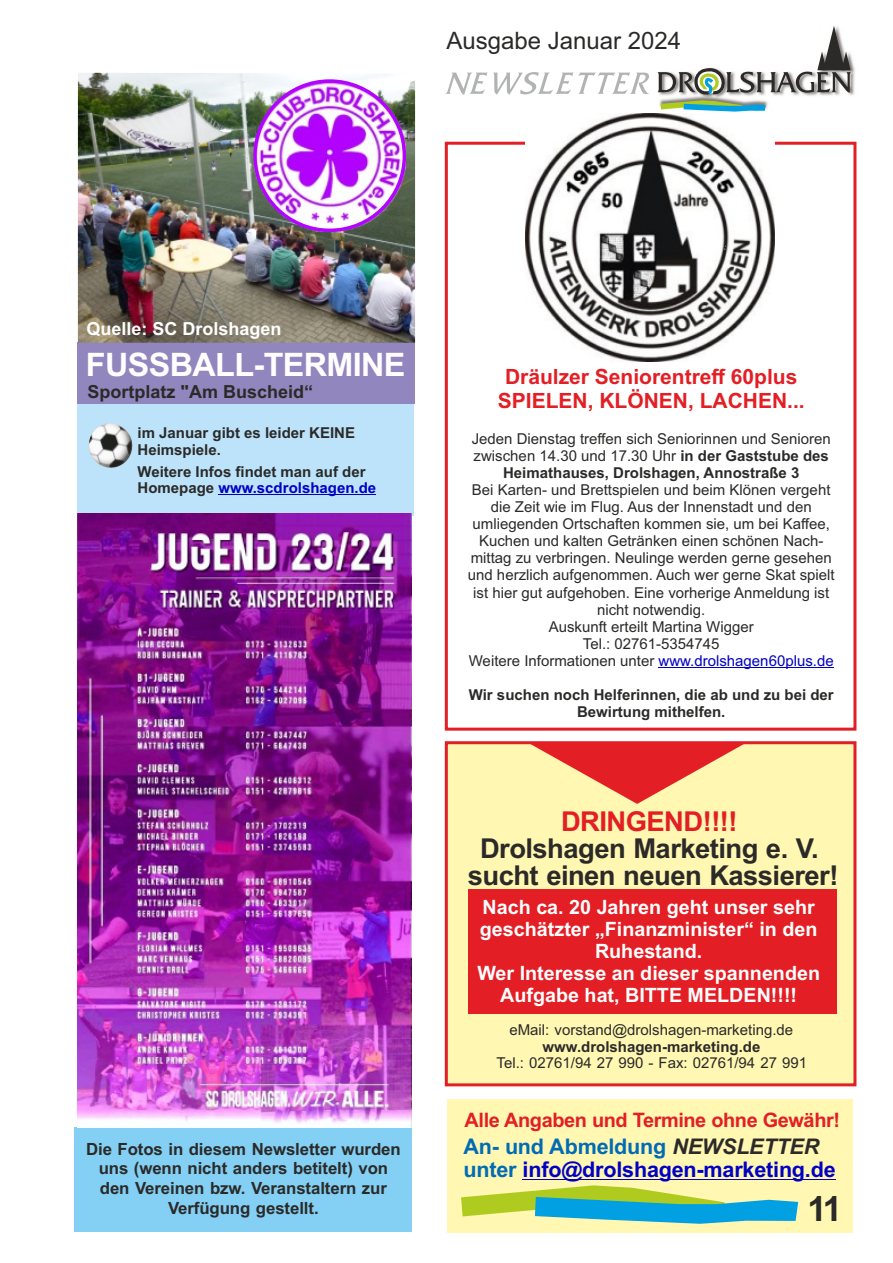
<style>
.page{position:relative;width:893px;height:1263px;background:#fff}
.page>*{position:absolute;margin:0;border:0;box-sizing:border-box;transform-origin:0 0}
.t1{font:700 34.8px "Arial";color:#2b2a29}
.t2{font:700 32.4px "Arial";letter-spacing:-.02em;color:#fefefe}
.t3{font:700 27.3px/27.2px "Arial";letter-spacing:-.02em;color:#2b2a29;text-align:center}
.t4{font:700 27.3px "Arial";letter-spacing:-.02em;color:#e31e24}
.t5{font:24px "Arial";color:#2b2a29}
.t6{font:700 21.6px/23.4px "Arial";letter-spacing:-.01em;color:#0000c4}
.t7{font:700 21px/24px "Arial";color:#e31e24;text-align:center}
.t8{font:700 19.95px "Arial";letter-spacing:-.02em;color:#e31e24}
.t9{font:700 19.65px/22px "Arial";color:#fefefe;text-align:center}
.t10{font:700 18px "Arial";color:#2b2a29}
.t11{font:700 18px "Arial";color:#fefefe}
.t12{font:700 16.8px/19.5px "Arial";letter-spacing:-.005em;color:#2b2a29;text-align:center}
.t13{font:15px/17.1px "Arial";color:#2b2a29;text-align:center}
.t14{font:700 15px/17.1px "Arial";color:#2b2a29}
.s1{color:#0000c4}
.s2{font-weight:700}
.s3{color:#006cb5}
.s4{font-style:italic;color:#2b2a29}
</style>
<div class="page">
<img style="left:655px;top:55px;width:200px;height:59px">
<hr style="left:659px;top:667px;width:175px;height:1px;background:#0000c4">
<div style="left:445px;top:142px;width:411px;height:589px;border:3px solid #e31e24"></div>
<svg style="left:444px;top:741px;width:413px;height:346px;background:#fdecab"></svg>
<img style="left:526px;top:114px;width:248px;height:248px">
<svg style="left:644px;top:287px;width:3px;height:4px"></svg>
<svg style="left:445px;top:72px;width:204px;height:23px"></svg>
<svg style="left:658px;top:26px;width:193px;height:86px"></svg>
<div style="left:447px;top:1099px;width:406px;height:133px;background:#fff7b2"></div>
<svg style="left:461px;top:1185px;width:337px;height:39px"></svg>
<hr style="left:523px;top:1179px;width:313px;height:1px;background:#0000c4">
<div style="left:75px;top:1128px;width:337px;height:104px;background:#83d0f4"></div>
<svg style="left:529px;top:743px;width:217px;height:61px;background:#f08a6a"></svg>
<div style="left:468px;top:890px;width:369px;height:124px;background:#e31e24"></div>
<div style="left:77px;top:391px;width:337px;height:125px;background:#bce3f9"></div>
<img style="left:88px;top:423px;width:45px;height:45px">
<div style="left:78px;top:342px;width:337px;height:62px;background:#9286be"></div>
<img style="left:78px;top:73px;width:337px;height:270px">
<img style="left:255px;top:81px;width:150px;height:151px">
<div style="left:253px;top:79px;width:153px;height:153px;border:3px solid #b203ff;border-radius:50%"></div>
<hr style="left:218px;top:494px;width:158px;height:1px;background:#0000c4">
<img style="left:77px;top:513px;width:334px;height:611px">
<h3 class="t5" style="left:446px;top:32px;width:236px">Ausgabe Januar 2024</h3>
<p class="t11" style="left:86px;top:322px;width:197px">Quelle: SC Drolshagen</p>
<h2 class="t2" style="left:86px;top:352px;width:321px">FUSSBALL-TERMINE</h2>
<p class="t10" style="left:87px;top:385px;width:227px">Sportplatz "Am Buscheid“</p>
<p class="t14" style="left:137px;top:426px;width:219px">im Januar gibt es leider KEINE<br>Heimspiele.</p>
<p class="t14" style="left:137px;top:465px;width:240px;line-height:15.8px">Weitere Infos findet man auf der<br>Homepage <span class="s1">www.scdrolshagen.de</span></p>
<p class="t12" style="left:86px;top:1141px;width:316px">Die Fotos in diesem Newsletter wurden uns (wenn nicht anders betitelt) von den Vereinen bzw. Veranstaltern zur Verfügung gestellt.</p>
<h3 class="t7" style="left:498px;top:367px;width:308px">Dräulzer Seniorentreff 60plus<br>SPIELEN, KLÖNEN, LACHEN...</h3>
<p class="t13" style="left:472px;top:431px;width:361px">Jeden Dienstag treffen sich Seniorinnen und Senioren zwischen 14.30 und 17.30 Uhr <span class="s2">in der Gaststube des<br>Heimathauses, Drolshagen, Annostraße 3</span></p>
<p class="t13" style="left:468px;top:482px;width:368px">Bei Karten- und Brettspielen und beim Klönen vergeht die Zeit wie im Flug. Aus der Innenstadt und den umliegenden Ortschaften kommen sie, um bei Kaffee, Kuchen und kalten Getränken einen schönen Nach&shy;mittag zu verbringen. Neulinge werden gerne gesehen und herzlich aufgenommen. Auch wer gerne Skat spielt ist hier gut aufgehoben. Eine vorherige Anmeldung ist nicht notwendig.<br>Auskunft erteilt Martina Wigger<br>Tel.: 02761-5354745<br>Weitere Informationen unter <span class="s1">www.drolshagen60plus.de</span></p>
<p class="t14" style="left:469px;top:688px;width:366px;text-align:center">Wir suchen noch Helferinnen, die ab und zu bei der<br>Bewirtung mithelfen.</p>
<h3 class="t4" style="left:561px;top:811px;width:178px">DRINGEND!!!!</h3>
<h3 class="t3" style="left:468px;top:837px;width:372px">Drolshagen Marketing e. V. sucht einen neuen Kassierer!</h3>
<h3 class="t9" style="left:477px;top:898px;width:344px">Nach ca. 20 Jahren geht unser sehr geschätzter „Finanzminister“ in den<br>Ruhestand.<br>Wer Interesse an dieser spannenden<br>Aufgabe hat, BITTE MELDEN!!!!</h3>
<p class="t13" style="left:509px;top:1022px;width:285px">eMail: vorstand@drolshagen-marketing.de</p>
<p class="t14" style="left:542px;top:1039px;width:219px">www.drolshagen-marketing.de</p>
<p class="t13" style="left:497px;top:1056px;width:312px">Tel.: 02761/94 27 990 - Fax: 02761/94 27 991</p>
<h3 class="t8" style="left:465px;top:1113px;width:377px">Alle Angaben und Termine ohne Gewähr!</h3>
<h3 class="t6" style="left:463px;top:1136px;width:374px"><span class="s3">An- und Abmeldung</span> <span class="s4">NEWSLETTER </span><span class="s3">unter</span> info@drolshagen-marketing.de</h3>
<h1 class="t1" style="left:807px;top:1196px;width:36px">11</h1>
</div>
